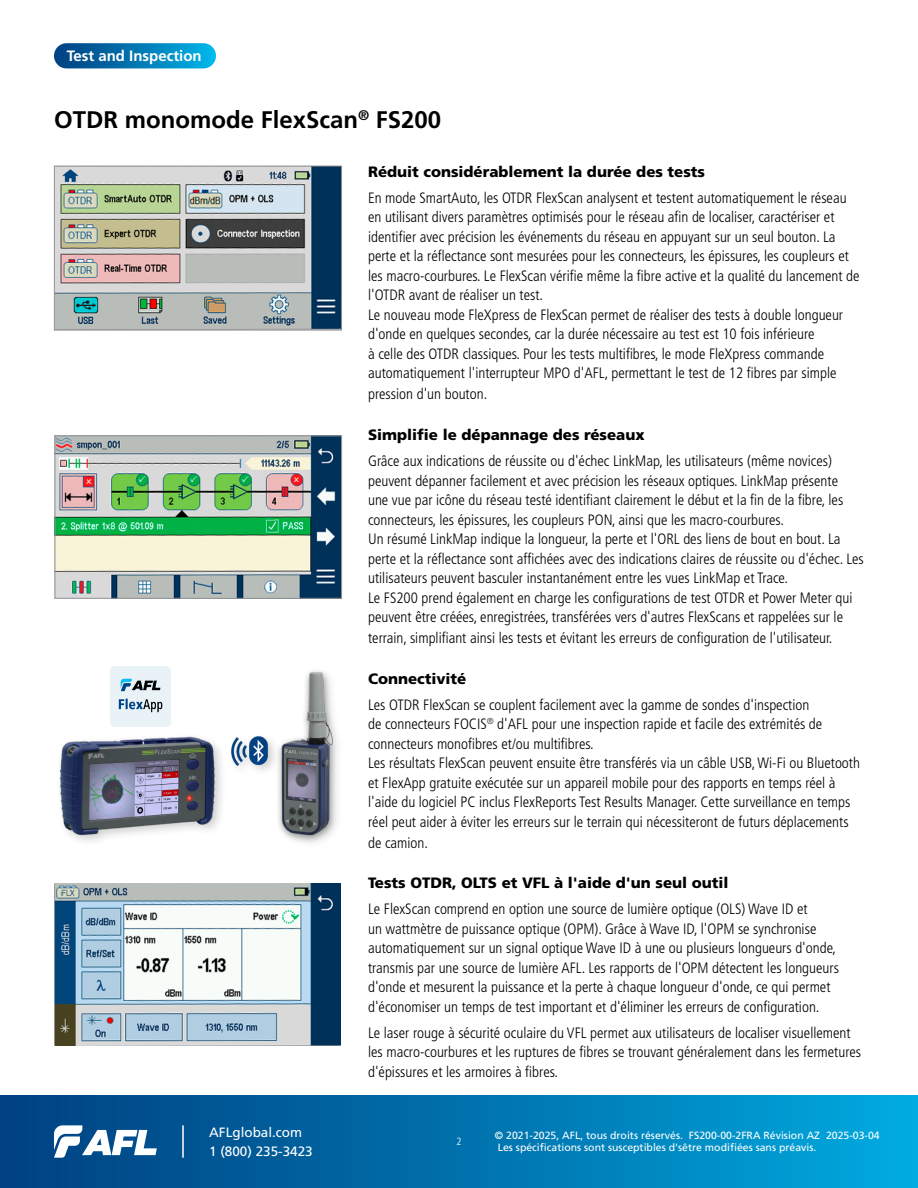
<style>
.page{position:relative;width:918px;height:1188px;background:#fff}
.page>*{position:absolute;margin:0;border:0;box-sizing:border-box;transform-origin:0 0}
.t1{font:700 24px "Frutiger LT Std";color:#000}
.Body{font:300 condensed 15px/19.5px "Frutiger LT Std";color:#000}
.Subhead{font:900 15px "Frutiger LT Std";color:#000}
.t2{font:700 15px "Frutiger LT Std";color:#fff}
.t3{font:13.5px/19.5px "Frutiger LT Std";color:#fff}
.t4{font:10.5px/12px "Frutiger LT Std";color:#fff}
.t5{font:300 condensed 10.5px "Frutiger LT Std";color:#fff}
</style>
<div class="page">
<div style="left:0;top:1095px;width:918px;height:93px;background:linear-gradient(to right,#003d7e,#00a8de)"></div>
<svg style="left:54px;top:1125px;width:103px;height:33px"></svg>
<hr style="left:182px;top:1125px;width:2px;height:33px;background:#fff">
<div style="left:54px;top:43px;width:162px;height:25px;background:linear-gradient(to right,#003c7d,#01b5e9);border-radius:13px"></div>
<img style="left:56px;top:168px;width:284px;height:161px">
<div style="left:54px;top:166px;width:288px;height:165px;border:1px solid #939598"></div>
<img style="left:57px;top:438px;width:283px;height:159px">
<div style="left:55px;top:436px;width:287px;height:163px;border:1px solid #939598"></div>
<img style="left:55px;top:884px;width:286px;height:161px">
<img style="left:59px;top:669px;width:279px;height:174px">
<img style="left:110px;top:666px;width:60px;height:60px">
<p class="t2" style="left:67px;top:47px;width:137px">Test and Inspection</p>
<h1 class="t1" style="left:54px;top:105px;width:389px">OTDR monomode FlexScan<sup>®</sup> FS200</h1>
<p class="Subhead" style="left:368px;top:163px;width:338px">Réduit considérablement la durée des tests</p>
<p class="Body" style="left:368px;top:188px;width:493px">En mode SmartAuto, les OTDR FlexScan analysent et testent automatiquement le réseau en utilisant divers paramètres optimisés pour le réseau afin de localiser, caractériser et identifier avec précision les événements du réseau en appuyant sur un seul bouton. La perte et la réflectance sont mesurées pour les connecteurs, les épissures, les coupleurs et les macro-courbures. Le FlexScan vérifie même la fibre active et la qualité du lancement de l'OTDR avant de réaliser un test.<br>Le nouveau mode FleXpress de FlexScan permet de réaliser des tests à double longueur d'onde en quelques secondes, car la durée nécessaire au test est 10 fois inférieure<br>à celle des OTDR classiques. Pour les tests multifibres, le mode FleXpress commande automatiquement l'interrupteur MPO d'AFL, permettant le test de 12 fibres par simple</p>
<p class="Body" style="left:368px;top:385px;width:121px">pression d'un bouton.</p>
<p class="Subhead" style="left:368px;top:426px;width:278px">Simplifie le dépannage des réseaux</p>
<p class="Body" style="left:368px;top:451px;width:497px">Grâce aux indications de réussite ou d'échec LinkMap, les utilisateurs (même novices) peuvent dépanner facilement et avec précision les réseaux optiques. LinkMap présente<br>une vue par icône du réseau testé identifiant clairement le début et la fin de la fibre, les connecteurs, les épissures, les coupleurs PON, ainsi que les macro-courbures.<br>Un résumé LinkMap indique la longueur, la perte et l'ORL des liens de bout en bout. La perte et la réflectance sont affichées avec des indications claires de réussite ou d'échec. Les utilisateurs peuvent basculer instantanément entre les vues LinkMap et Trace.<br>Le FS200 prend également en charge les configurations de test OTDR et Power Meter qui peuvent être créées, enregistrées, transférées vers d'autres FlexScans et rappelées sur le</p>
<p class="Body" style="left:368px;top:628px;width:466px">terrain, simplifiant ainsi les tests et évitant les erreurs de configuration de l'utilisateur.</p>
<p class="Subhead" style="left:368px;top:669px;width:100px">Connectivité</p>
<p class="Body" style="left:368px;top:695px;width:493px">Les OTDR FlexScan se couplent facilement avec la gamme de sondes d'inspection<br>de connecteurs FOCIS<sup>®</sup> d'AFL pour une inspection rapide et facile des extrémités de connecteurs monofibres et/ou multifibres.<br>Les résultats FlexScan peuvent ensuite être transférés via un câble USB, Wi-Fi ou Bluetooth et FlexApp gratuite exécutée sur un appareil mobile pour des rapports en temps réel à l'aide du logiciel PC inclus FlexReports Test Results Manager. Cette surveillance en temps réel peut aider à éviter les erreurs sur le terrain qui nécessiteront de futurs déplacements</p>
<p class="Body" style="left:368px;top:833px;width:61px">de camion.</p>
<p class="Subhead" style="left:368px;top:874px;width:362px">Tests OTDR, OLTS et VFL à l'aide d'un seul outil</p>
<p class="Body" style="left:368px;top:900px;width:472px">Le FlexScan comprend en option une source de lumière optique (OLS) Wave ID et<br>un wattmètre de puissance optique (OPM). Grâce à Wave ID, l'OPM se synchronise automatiquement sur un signal optique Wave ID à une ou plusieurs longueurs d'onde, transmis par une source de lumière AFL. Les rapports de l'OPM détectent les longueurs d'onde et mesurent la puissance et la perte à chaque longueur d'onde, ce qui permet d'économiser un temps de test important et d'éliminer les erreurs de configuration.</p>
<p class="Body" style="left:368px;top:1023px;width:495px">Le laser rouge à sécurité oculaire du VFL permet aux utilisateurs de localiser visuellement les macro-courbures et les ruptures de fibres se trouvant généralement dans les fermetures d'épissures et les armoires à fibres.</p>
<p class="t3" style="left:209px;top:1122px;width:105px">AFLglobal.com<br>1 (800) 235-3423</p>
<p class="t4" style="left:495px;top:1130px;width:386px">© 2021-2025, AFL, tous droits réservés. FS200-00-2FRA Révision AZ 2025-03-04<br>Les spécifications sont susceptibles d'sêtre modifiées sans préavis.</p>
<p class="t5" style="left:456px;top:1136px;width:7px">2</p>
</div>
